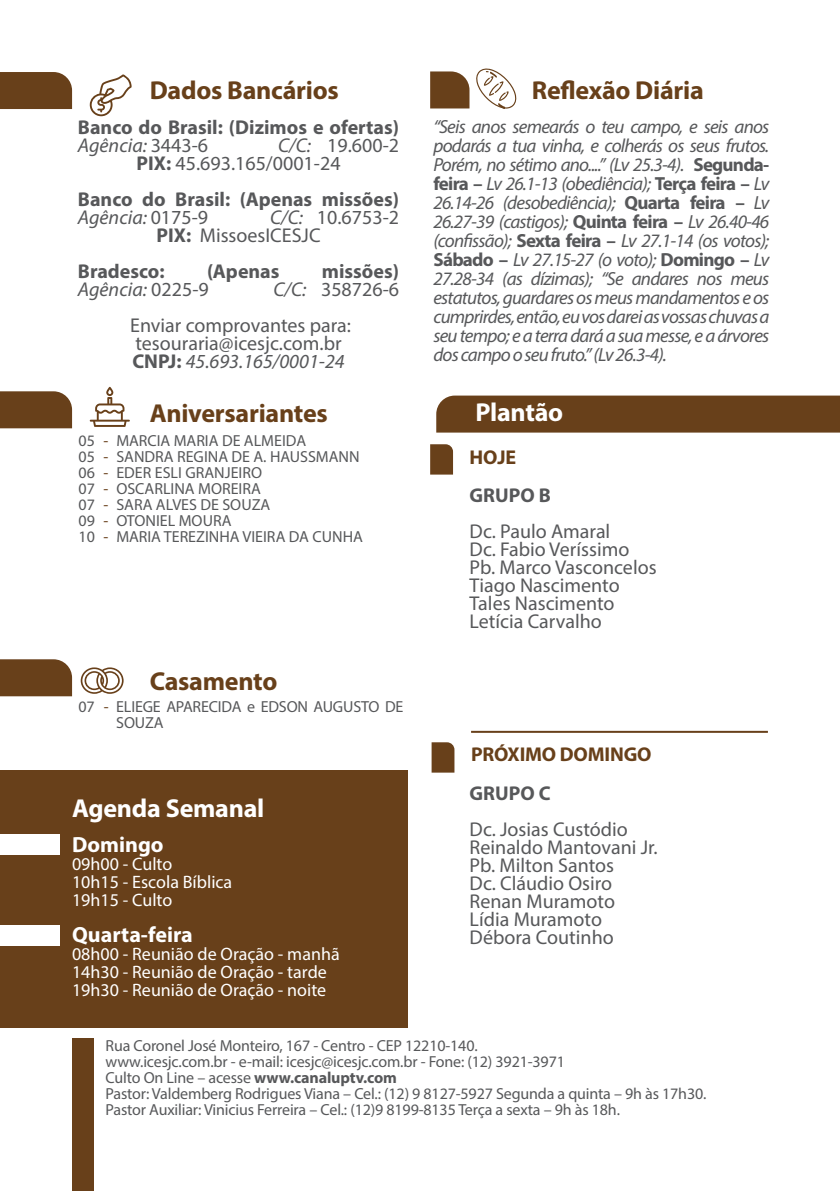
<style>
.page{position:relative;width:840px;height:1191px;background:#fff}
.page>*{position:absolute;margin:0;border:0;box-sizing:border-box;transform-origin:0 0}
.t1{font:700 26px "Myriad Pro";letter-spacing:-.01em;color:#68401a}
.t2{font:700 26px "Myriad Pro";letter-spacing:-.01em;color:#fff}
.t3{font:700 22px "Myriad Pro";color:#fff}
.t4{font:20px "Myriad Pro";color:#57585a}
.t5{font:700 20px "Myriad Pro";color:#57585a}
.t6{font:italic 20px "Myriad Pro";color:#57585a}
.t7{font:700 20px "Myriad Pro";letter-spacing:-.01em;color:#68401a}
.t8{font:italic 19px/19px "Myriad Pro";letter-spacing:-.04em;color:#57585a;text-align:justify}
.t9{font:18px "Myriad Pro";color:#fff}
.t10{font:16px/16px "Myriad Pro";letter-spacing:-.01em;color:#57585a}
.t11{font:16px "Myriad Pro";color:#68401a}
.s1{font-style:normal}
.s2{font-style:italic}
.s3{font-weight:700}
.s4{font-weight:700;font-style:normal}
</style>
<div class="page">
<div style="left:436px;top:395px;width:403px;height:37px;background:#68401a"></div>
<div style="left:0;top:770px;width:408px;height:258px;background:#68401a"></div>
<div style="left:0;top:72px;width:72px;height:37px;background:#68401a"></div>
<div style="left:0;top:391px;width:72px;height:37px;background:#68401a"></div>
<svg style="left:90px;top:387px;width:40px;height:40px"></svg>
<hr style="left:471px;top:731px;width:296px;height:2px;background:#68401a">
<svg style="left:81px;top:667px;width:42px;height:27px"></svg>
<div style="left:0;top:834px;width:60px;height:20px;background:#fff"></div>
<div style="left:0;top:925px;width:60px;height:20px;background:#fff"></div>
<svg style="left:430px;top:444px;width:23px;height:30px"></svg>
<svg style="left:431px;top:742px;width:23px;height:30px"></svg>
<div style="left:72px;top:1038px;width:22px;height:153px;background:#68401a"></div>
<svg style="left:476px;top:68px;width:40px;height:41px"></svg>
<svg style="left:430px;top:71px;width:39px;height:37px"></svg>
<svg style="left:90px;top:74px;width:41px;height:42px"></svg>
<div style="left:0;top:659px;width:72px;height:37px;background:#68401a"></div>
<p class="t1" style="left:150px;top:73px;width:190px">Dados Bancários</p>
<p class="t5" style="left:78px;top:114px;width:322px">Banco do Brasil: (Dizimos e ofertas)</p>
<p class="t6" style="left:78px;top:133px;width:132px">Agência: <span class="s1">3443-6</span></p>
<p class="t4" style="left:278px;top:133px;width:122px"><span class="s2">C/C:</span> 19.600-2</p>
<p class="t4" style="left:136px;top:151px;width:205px"><span class="s3">PIX:</span> 45.693.165/0001-24</p>
<p class="t5" style="left:78px;top:186px;width:322px">Banco do Brasil: (Apenas missões)</p>
<p class="t6" style="left:78px;top:205px;width:132px">Agência: <span class="s1">0175-9</span></p>
<p class="t4" style="left:270px;top:205px;width:130px"><span class="s2">C/C:</span> 10.6753-2</p>
<p class="t4" style="left:156px;top:223px;width:166px"><span class="s3">PIX:</span> MissoesICESJC</p>
<p class="t5" style="left:78px;top:258px;width:88px">Bradesco:</p>
<p class="t5" style="left:207px;top:258px;width:74px">(Apenas</p>
<p class="t5" style="left:322px;top:258px;width:79px">missões)</p>
<p class="t6" style="left:78px;top:277px;width:132px">Agência: <span class="s1">0225-9</span></p>
<p class="t4" style="left:273px;top:277px;width:127px"><span class="s2">C/C:</span> 358726-6</p>
<p class="t4" style="left:130px;top:313px;width:222px">Enviar comprovantes para:</p>
<p class="t4" style="left:135px;top:331px;width:207px">tesouraria@icesjc.com.br</p>
<p class="t6" style="left:132px;top:349px;width:214px"><span class="s4">CNPJ:</span> 45.693.165/0001-24</p>
<p class="t10" style="left:79px;top:432px;width:18px">05</p>
<p class="t10" style="left:79px;top:448px;width:18px">05</p>
<p class="t10" style="left:79px;top:464px;width:18px">06</p>
<p class="t10" style="left:79px;top:480px;width:18px">07</p>
<p class="t10" style="left:79px;top:496px;width:18px">07</p>
<p class="t10" style="left:79px;top:512px;width:18px">09</p>
<p class="t10" style="left:79px;top:528px;width:18px">10</p>
<p class="t11" style="left:103px;top:431px;width:6px">-</p>
<p class="t11" style="left:103px;top:447px;width:6px">-</p>
<p class="t11" style="left:103px;top:463px;width:6px">-</p>
<p class="t11" style="left:103px;top:479px;width:6px">-</p>
<p class="t11" style="left:103px;top:495px;width:6px">-</p>
<p class="t11" style="left:103px;top:511px;width:6px">-</p>
<p class="t11" style="left:103px;top:527px;width:6px">-</p>
<p class="t1" style="left:150px;top:396px;width:179px">Aniversariantes</p>
<p class="t10" style="left:116px;top:432px;width:191px">MARCIA MARIA DE ALMEIDA</p>
<p class="t10" style="left:116px;top:448px;width:244px">SANDRA REGINA DE A. HAUSSMANN</p>
<p class="t10" style="left:116px;top:464px;width:147px">EDER ESLI GRANJEIRO</p>
<p class="t10" style="left:116px;top:480px;width:146px">OSCARLINA MOREIRA</p>
<p class="t10" style="left:116px;top:496px;width:155px">SARA ALVES DE SOUZA</p>
<p class="t10" style="left:116px;top:512px;width:117px">OTONIEL MOURA</p>
<p class="t10" style="left:116px;top:528px;width:248px">MARIA TEREZINHA VIEIRA DA CUNHA</p>
<p class="t10" style="left:78px;top:699px;width:18px">07</p>
<p class="t11" style="left:104px;top:697px;width:6px">-</p>
<p class="t1" style="left:150px;top:664px;width:129px">Casamento</p>
<p class="t10" style="left:116px;top:699px;width:288px">ELIEGE APARECIDA e EDSON AUGUSTO DE<br>SOUZA</p>
<p class="t2" style="left:72px;top:791px;width:194px">Agenda Semanal</p>
<p class="t3" style="left:72px;top:830px;width:93px">Domingo</p>
<p class="t9" style="left:72px;top:852px;width:102px">09h00 - Culto</p>
<p class="t9" style="left:72px;top:870px;width:162px">10h15 - Escola Bíblica</p>
<p class="t9" style="left:72px;top:888px;width:102px">19h15 - Culto</p>
<p class="t3" style="left:72px;top:920px;width:122px">Quarta-feira</p>
<p class="t9" style="left:72px;top:942px;width:269px">08h00 - Reunião de Oração - manhã</p>
<p class="t9" style="left:72px;top:960px;width:256px">14h30 - Reunião de Oração - tarde</p>
<p class="t9" style="left:72px;top:978px;width:255px">19h30 - Reunião de Oração - noite</p>
<p class="t1" style="left:531px;top:73px;width:173px">Reflexão Diária</p>
<p class="t8" style="left:433px;top:117px;width:337px">“Seis anos semearás o teu campo, e seis anos podarás a tua vinha, e colherás os seus frutos.<br>Porém, no sétimo ano....” (Lv 25.3-4). <span class="s4">Segunda&shy;feira –</span> Lv 26.1-13 (obediência); <span class="s4">Terça feira –</span> Lv 26.14-26 (desobediência); <span class="s4">Quarta feira –</span> Lv 26.27-39 (castigos); <span class="s4">Quinta feira –</span> Lv 26.40-46 (confissão); <span class="s4">Sexta feira –</span> Lv 27.1-14 (os votos); <span class="s4">Sábado –</span> Lv 27.15-27 (o voto); <span class="s4">Domingo –</span> Lv 27.28-34 (as dízimas); “Se andares nos meus estatutos, guardares os meus mandamentos e os cumprirdes, então, eu vos darei as vossas chuvas a seu tempo; e a terra dará a sua messe, e a árvores dos campo o seu fruto.” (Lv 26.3-4).</p>
<p class="t2" style="left:475px;top:395px;width:89px">Plantão</p>
<p class="t7" style="left:469px;top:444px;width:48px">HOJE</p>
<p class="t5" style="left:469px;top:482px;width:83px">GRUPO B</p>
<p class="t4" style="left:469px;top:519px;width:142px">Dc. Paulo Amaral</p>
<p class="t4" style="left:469px;top:537px;width:161px">Dc. Fabio Veríssimo</p>
<p class="t4" style="left:469px;top:555px;width:188px">Pb. Marco Vasconcelos</p>
<p class="t4" style="left:469px;top:573px;width:151px">Tiago Nascimento</p>
<p class="t4" style="left:469px;top:591px;width:146px">Tales Nascimento</p>
<p class="t4" style="left:469px;top:609px;width:134px">Letícia Carvalho</p>
<p class="t7" style="left:471px;top:741px;width:182px">PRÓXIMO DOMINGO</p>
<p class="t5" style="left:469px;top:780px;width:82px">GRUPO C</p>
<p class="t4" style="left:469px;top:816px;width:160px">Dc. Josias Custódio</p>
<p class="t4" style="left:469px;top:834px;width:189px">Reinaldo Mantovani Jr.</p>
<p class="t4" style="left:469px;top:852px;width:146px">Pb. Milton Santos</p>
<p class="t4" style="left:469px;top:870px;width:144px">Dc. Cláudio Osiro</p>
<p class="t4" style="left:469px;top:888px;width:147px">Renan Muramoto</p>
<p class="t4" style="left:469px;top:906px;width:134px">Lídia Muramoto</p>
<p class="t4" style="left:469px;top:924px;width:145px">Débora Coutinho</p>
<p class="t10" style="left:105px;top:1037px;width:373px">Rua Coronel José Monteiro, 167 - Centro - CEP 12210-140.</p>
<p class="t10" style="left:105px;top:1053px;width:460px">www.icesjc.com.br - e-mail: icesjc@icesjc.com.br - Fone: (12) 3921-3971</p>
<p class="t10" style="left:105px;top:1069px;width:293px">Culto On Line – acesse <span class="s3">www.canaluptv.com</span></p>
<p class="t10" style="left:105px;top:1085px;width:602px">Pastor: Valdemberg Rodrigues Viana – Cel.: (12) 9 8127-5927 Segunda a quinta – 9h às 17h30.</p>
<p class="t10" style="left:105px;top:1101px;width:515px">Pastor Auxiliar: Vinicius Ferreira – Cel.: (12)9 8199-8135 Terça a sexta – 9h às 18h.</p>
</div>
